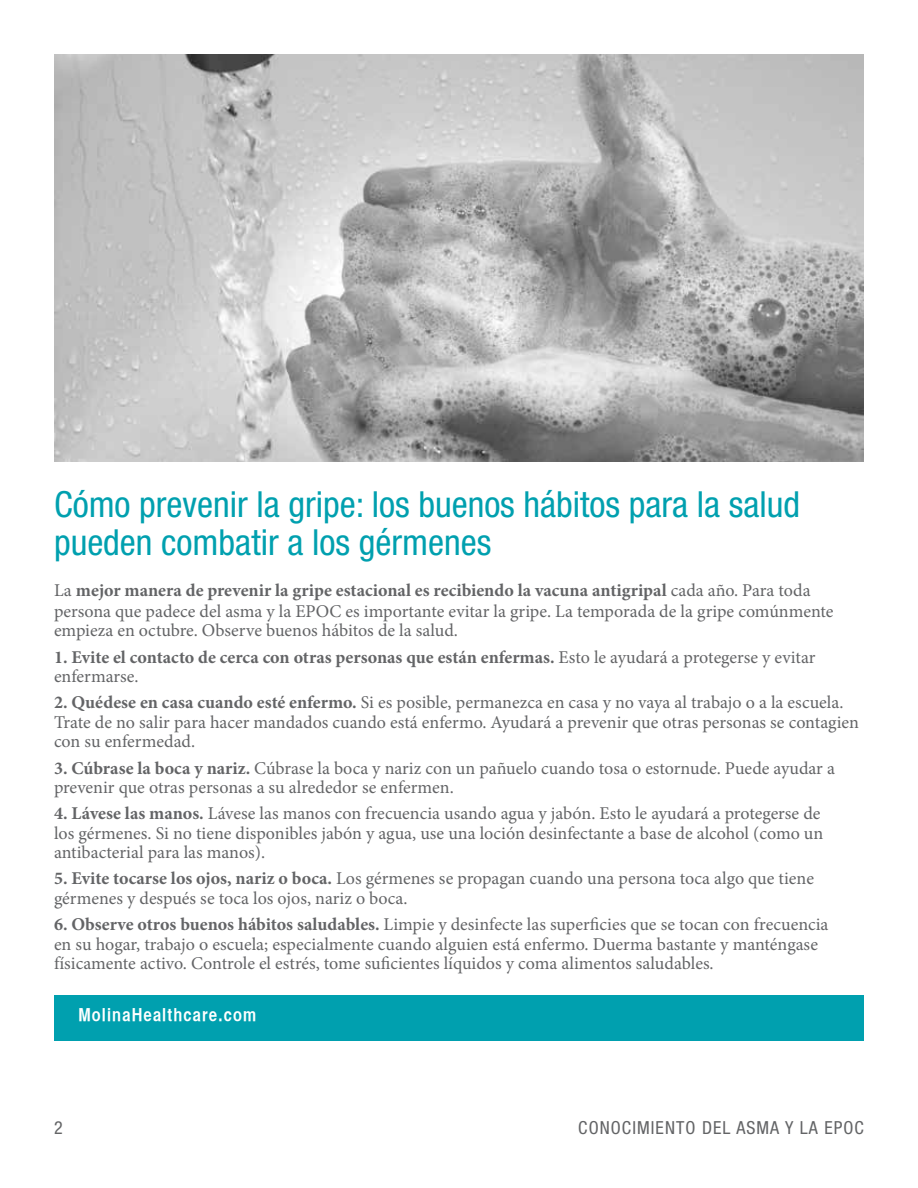
<style>
.page{position:relative;width:918px;height:1188px;background:#fff}
.page>*{position:absolute;margin:0;border:0;box-sizing:border-box;transform-origin:0 0}
.t1{font:condensed 36px/37.5px "Helvetica Neue";color:#00a0af}
.t2{font:18px/19.5px "Minion Pro";color:#636466}
.t3{font:700 18px/19.5px "Minion Pro";color:#636466}
.t4{font:condensed 18px "Helvetica Neue";letter-spacing:.06em;color:#636466}
.t5{font:18px "Helvetica CY Bold";letter-spacing:.06em;color:#fff}
.s1{font-weight:700}
.s2{font-weight:400}
</style>
<div class="page">
<div style="left:54px;top:995px;width:810px;height:46px;background:#00a0af"></div>
<img style="left:54px;top:54px;width:810px;height:407px">
<h1 class="t1" style="left:54px;top:485px;width:748px">Cómo prevenir la gripe: los buenos hábitos para la salud pueden combatir a los gérmenes</h1>
<p class="t2" style="left:54px;top:580px;width:781px;line-height:20.2px">La <span class="s1">mejor manera de prevenir la gripe estacional es recibiendo la vacuna antigripal</span> cada año. Para toda persona que padece del asma y la EPOC es importante evitar la gripe. La temporada de la gripe comúnmente empieza en octubre. Observe buenos hábitos de la salud.</p>
<p class="t3" style="left:54px;top:647px;width:763px">1. Evite el contacto de cerca con otras personas que están enfermas. <span class="s2">Esto le ayudará a protegerse y evitar enfermarse.</span></p>
<p class="t2" style="left:54px;top:693px;width:807px"><span class="s1">2. Quédese en casa cuando esté enfermo.</span> Si es posible, permanezca en casa y no vaya al trabajo o a la escuela.<br>Trate de no salir para hacer mandados cuando está enfermo. Ayudará a prevenir que otras personas se contagien con su enfermedad.</p>
<p class="t2" style="left:54px;top:758px;width:782px"><span class="s1">3. Cúbrase la boca y nariz.</span> Cúbrase la boca y nariz con un pañuelo cuando tosa o estornude. Puede ayudar a prevenir que otras personas a su alrededor se enfermen.</p>
<p class="t2" style="left:54px;top:804px;width:771px"><span class="s1">4. Lávese las manos.</span> Lávese las manos con frecuencia usando agua y jabón. Esto le ayudará a protegerse de los gérmenes. Si no tiene disponibles jabón y agua, use una loción desinfectante a base de alcohol (como un antibacterial para las manos).</p>
<p class="t2" style="left:54px;top:869px;width:762px"><span class="s1">5. Evite tocarse los ojos, nariz o boca.</span> Los gérmenes se propagan cuando una persona toca algo que tiene gérmenes y después se toca los ojos, nariz o boca.</p>
<p class="t2" style="left:54px;top:915px;width:776px"><span class="s1">6. Observe otros buenos hábitos saludables.</span> Limpie y desinfecte las superficies que se tocan con frecuencia en su hogar, trabajo o escuela; especialmente cuando alguien está enfermo. Duerma bastante y manténgase físicamente activo. Controle el estrés, tome suficientes líquidos y coma alimentos saludables.</p>
<p class="t5" style="left:78px;top:1004px;width:179px">MolinaHealthcare.com</p>
<p class="t4" style="left:54px;top:1117px;width:10px">2</p>
<p class="t4" style="left:578px;top:1117px;width:287px">CONOCIMIENTO DEL ASMA Y LA EPOC</p>
</div>
